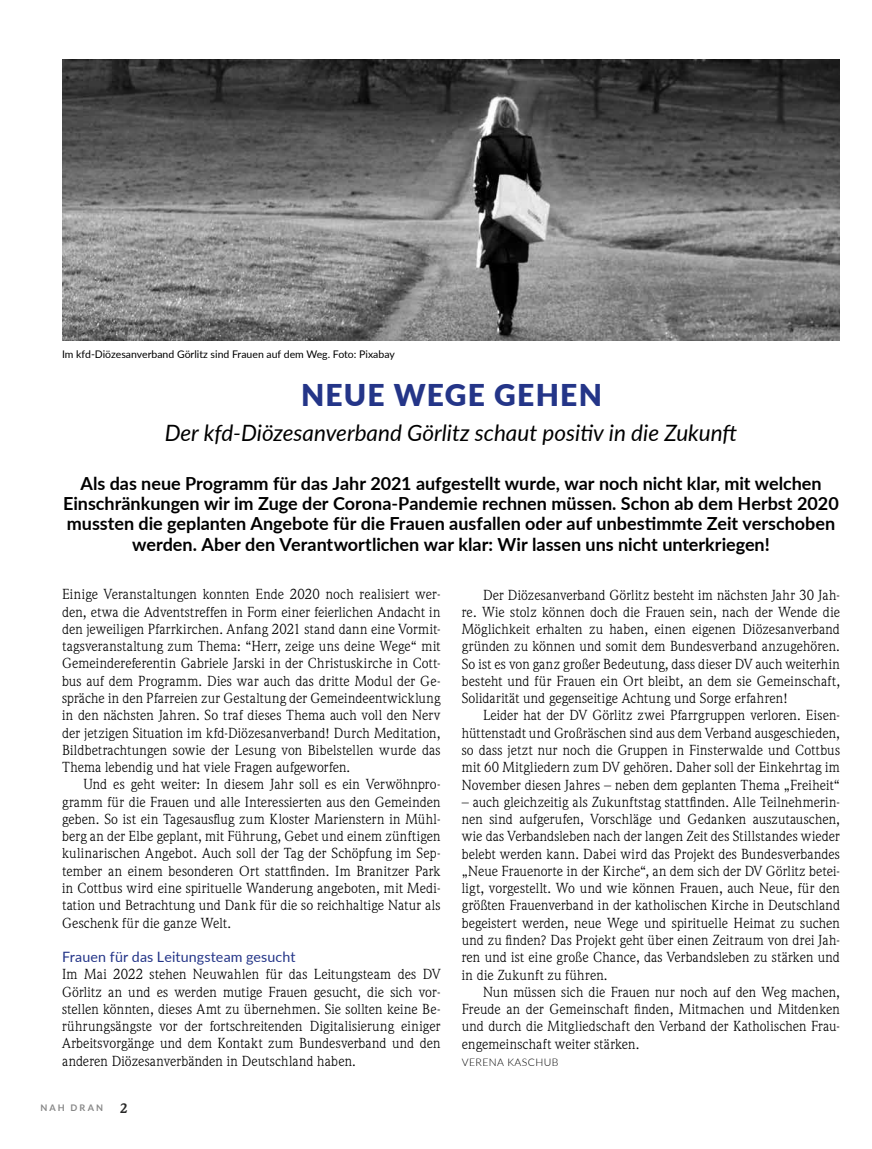
<style>
.page{position:relative;width:872px;height:1149px;background:#fff}
.page>*{position:absolute;margin:0;border:0;box-sizing:border-box;transform-origin:0 0}
.t1{font:900 30px "Lato";letter-spacing:.04em;color:#243588}
.t2{font:italic 22.5px "Lato";color:#000}
.t3{font:700 18px/20.2px "Lato";color:#000;text-align:center}
.t4{font:14.25px/17.2px "Weidemann Std";letter-spacing:.005em;color:#000;text-align:justify}
.t5{font:14.25px "Lato";letter-spacing:.01em;color:#243588}
.t6{font:700 13.5px "Weidemann Std";color:#282827}
.t7{font:10.5px "Lato";color:#000}
.t8{font:300 10.5px "Lato";letter-spacing:.04em;color:#000}
.t9{font:700 9.15px "Lato";letter-spacing:.225em;color:#878787}
</style>
<div class="page">
<img style="left:62px;top:60px;width:778px;height:280px">
<p class="t7" style="left:62px;top:346px;width:334px">Im kfd-Diözesanverband Görlitz sind Frauen auf dem Weg. Foto: Pixabay</p>
<h1 class="t1" style="left:301px;top:372px;width:302px">NEUE WEGE GEHEN</h1>
<h2 class="t2" style="left:165px;top:417px;width:574px">Der kfd-Diözesanverband Görlitz schaut positiv in die Zukunft</h2>
<p class="t3" style="left:63px;top:472px;width:777px">Als das neue Programm für das Jahr 2021 aufgestellt wurde, war noch nicht klar, mit welchen Einschränkungen wir im Zuge der Corona-Pandemie rechnen müssen. Schon ab dem Herbst 2020 mussten die geplanten Angebote für die Frauen ausfallen oder auf unbestimmte Zeit verschoben werden. Aber den Verantwortlichen war klar: Wir lassen uns nicht unterkriegen!</p>
<p class="t4" style="left:62px;top:585px;width:380px">Einige Veranstaltungen konnten Ende 2020 noch realisiert wer&shy;den, etwa die Adventstreffen in Form einer feierlichen Andacht in den jeweiligen Pfarrkirchen. Anfang 2021 stand dann eine Vormit&shy;tagsveranstaltung zum Thema: “Herr, zeige uns deine Wege“ mit Gemeindereferentin Gabriele Jarski in der Christuskirche in Cott&shy;bus auf dem Programm. Dies war auch das dritte Modul der Ge&shy;spräche in den Pfarreien zur Gestaltung der Gemeindeentwicklung in den nächsten Jahren. So traf dieses Thema auch voll den Nerv der jetzigen Situation im kfd-Diözesanverband! Durch Meditation, Bildbetrachtungen sowie der Lesung von Bibelstellen wurde das Thema lebendig und hat viele Fragen aufgeworfen.</p>
<p class="t4" style="left:62px;top:775px;width:380px;text-indent:21px">Und es geht weiter: In diesem Jahr soll es ein Verwöhnpro&shy;gramm für die Frauen und alle Interessierten aus den Gemeinden geben. So ist ein Tagesausflug zum Kloster Marienstern in Mühl&shy;berg an der Elbe geplant, mit Führung, Gebet und einem zünftigen kulinarischen Angebot. Auch soll der Tag der Schöpfung im Sep&shy;tember an einem besonderen Ort stattfinden. Im Branitzer Park in Cottbus wird eine spirituelle Wanderung angeboten, mit Medi&shy;tation und Betrachtung und Dank für die so reichhaltige Natur als Geschenk für die ganze Welt.</p>
<p class="t5" style="left:62px;top:946px;width:235px">Frauen für das Leitungsteam gesucht</p>
<p class="t4" style="left:62px;top:965px;width:380px">Im Mai 2022 stehen Neuwahlen für das Leitungsteam des DV Görlitz an und es werden mutige Frauen gesucht, die sich vor&shy;stellen könnten, dieses Amt zu übernehmen. Sie sollten keine Be&shy;rührungsängste vor der fortschreitenden Digitalisierung einiger Arbeitsvorgänge und dem Kontakt zum Bundesverband und den anderen Diözesanverbänden in Deutschland haben.</p>
<p class="t9" style="left:40px;top:1100px;width:64px">NAH DRAN</p>
<p class="t6" style="left:120px;top:1098px;width:9px">2</p>
<p class="t4" style="left:462px;top:585px;width:380px;text-indent:21px">Der Diözesanverband Görlitz besteht im nächsten Jahr 30 Jah&shy;re. Wie stolz können doch die Frauen sein, nach der Wende die Möglichkeit erhalten zu haben, einen eigenen Diözesanverband gründen zu können und somit dem Bundesverband anzugehören.<br>So ist es von ganz großer Bedeutung, dass dieser DV auch weiterhin besteht und für Frauen ein Ort bleibt, an dem sie Gemeinschaft, Solidarität und gegenseitige Achtung und Sorge erfahren!</p>
<p class="t4" style="left:462px;top:706px;width:380px;text-indent:21px">Leider hat der DV Görlitz zwei Pfarrgruppen verloren. Eisen&shy;hüttenstadt und Großräschen sind aus dem Verband ausgeschieden, so dass jetzt nur noch die Gruppen in Finsterwalde und Cottbus mit 60 Mitgliedern zum DV gehören. Daher soll der Einkehrtag im November diesen Jahres – neben dem geplanten Thema „Freiheit“</p>
<p class="t4" style="left:462px;top:792px;width:380px">– auch gleichzeitig als Zukunftstag stattfinden. Alle Teilnehmerin&shy;nen sind aufgerufen, Vorschläge und Gedanken auszutauschen, wie das Verbandsleben nach der langen Zeit des Stillstandes wieder belebt werden kann. Dabei wird das Projekt des Bundesverbandes „Neue Frauenorte in der Kirche“, an dem sich der DV Görlitz betei&shy;ligt, vorgestellt. Wo und wie können Frauen, auch Neue, für den größten Frauenverband in der katholischen Kirche in Deutschland begeistert werden, neue Wege und spirituelle Heimat zu suchen und zu finden? Das Projekt geht über einen Zeitraum von drei Jah&shy;ren und ist eine große Chance, das Verbandsleben zu stärken und in die Zukunft zu führen.</p>
<p class="t4" style="left:462px;top:982px;width:380px;text-indent:21px">Nun müssen sich die Frauen nur noch auf den Weg machen, Freude an der Gemeinschaft finden, Mitmachen und Mitdenken und durch die Mitgliedschaft den Verband der Katholischen Frau&shy;engemeinschaft weiter stärken.</p>
<p class="t8" style="left:462px;top:1054px;width:98px">VERENA KASCHUB</p>
</div>
